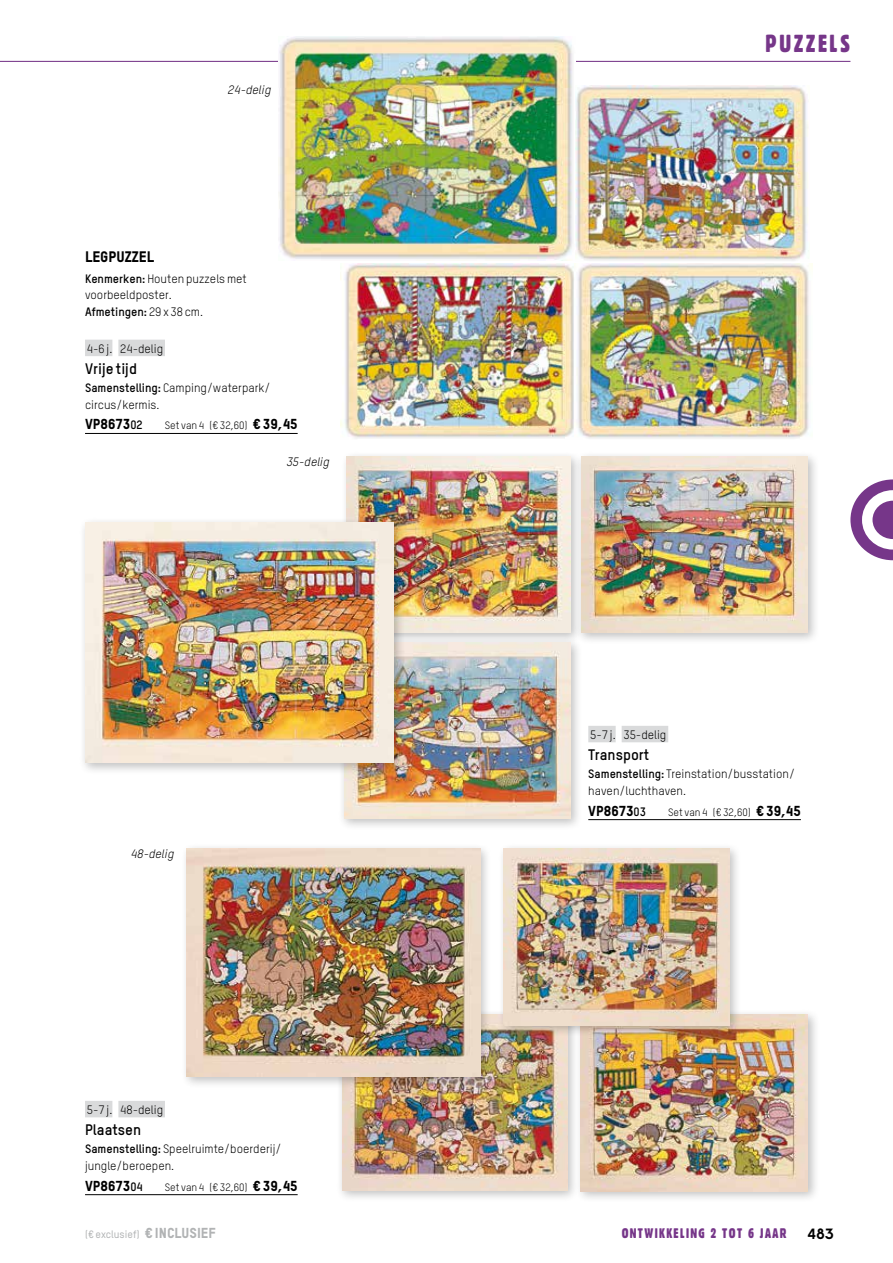
<style>
.page{position:relative;width:893px;height:1263px;background:#fff}
.page>*{position:absolute;margin:0;border:0;box-sizing:border-box;transform-origin:0 0}
.t1{font:24px "Gothic 821 Condensed BT";letter-spacing:.1em;color:#763689}
.t2{font:700 15px "TSTAR";color:#000}
.t3{font:15px "TSTAR Headline";color:#000}
.t4{font:15px "Chalet Tokyo";color:#000}
.t5{font:14.25px "TSTAR Headline";color:#000}
.t6{font:13.5px "Gothic 821 Condensed BT";letter-spacing:.1em;color:#763689}
.t7{font:12px/16.5px "TSTAR";color:#000}
.t8{font:italic 12px "TSTAR";color:#000}
.t9{font:10.5px "TSTAR";color:#000}
.t10{font:500 10.5px "TSTAR";color:#b1b3b4}
.s1{font-weight:700}
.s2{font-family:"TSTAR";font-weight:700;font-size:12px}
.s3{font-family:"TSTAR Headline";font-size:14.25px}
.s4{font-family:"TSTAR Headline";font-weight:400;font-size:14.25px}
</style>
<div class="page">
<svg style="left:850px;top:479px;width:43px;height:81px"></svg>
<hr style="left:0;top:61px;width:850px;height:1px;background:#763689">
<div style="left:85px;top:340px;width:27px;height:16px;background:#d9dadb"></div>
<div style="left:118px;top:340px;width:47px;height:16px;background:#d9dadb"></div>
<hr style="left:85px;top:433px;width:213px;height:1px;background:#000">
<img style="left:278px;top:36px;width:298px;height:225px">
<img style="left:576px;top:85px;width:233px;height:176px">
<img style="left:340px;top:263px;width:235px;height:176px">
<img style="left:575px;top:263px;width:237px;height:176px">
<div style="left:340px;top:450px;width:243px;height:195px;background:#000;opacity:.25"></div>
<img style="left:346px;top:456px;width:225px;height:176px">
<div style="left:338px;top:637px;width:245px;height:194px;background:#000;opacity:.25"></div>
<img style="left:344px;top:643px;width:227px;height:176px">
<div style="left:575px;top:450px;width:245px;height:195px;background:#000;opacity:.25"></div>
<img style="left:581px;top:456px;width:227px;height:176px">
<div style="left:336px;top:1009px;width:243px;height:194px;background:#000;opacity:.25"></div>
<img style="left:342px;top:1015px;width:225px;height:176px">
<div style="left:575px;top:1008px;width:245px;height:195px;background:#000;opacity:.25"></div>
<img style="left:581px;top:1014px;width:227px;height:177px">
<div style="left:85px;top:1101px;width:27px;height:16px;background:#d9dadb"></div>
<div style="left:118px;top:1101px;width:47px;height:16px;background:#d9dadb"></div>
<hr style="left:85px;top:1194px;width:213px;height:1px;background:#000">
<div style="left:180px;top:842px;width:312px;height:247px;background:#000;opacity:.25"></div>
<img style="left:186px;top:848px;width:294px;height:229px">
<div style="left:79px;top:517px;width:327px;height:258px;background:#000;opacity:.25"></div>
<img style="left:85px;top:523px;width:308px;height:240px">
<div style="left:588px;top:726px;width:28px;height:16px;background:#d9dadb"></div>
<div style="left:622px;top:726px;width:46px;height:16px;background:#d9dadb"></div>
<hr style="left:588px;top:819px;width:213px;height:1px;background:#000">
<div style="left:497px;top:842px;width:244px;height:195px;background:#000;opacity:.25"></div>
<img style="left:503px;top:848px;width:226px;height:177px">
<p class="t8" style="left:228px;top:83px;width:44px">24-delig</p>
<p class="t3" style="left:85px;top:247px;width:71px">LEGPUZZEL</p>
<p class="t7" style="left:85px;top:270px;width:163px"><span class="s1">Kenmerken:</span> Houten puzzels met voorbeeldposter.<br><span class="s1">Afmetingen:</span> 29 x 38 cm.</p>
<p class="t7" style="left:87px;top:340px;width:78px">4-6 j. 24-delig</p>
<p class="t2" style="left:85px;top:359px;width:54px">Vrije tijd</p>
<p class="t7" style="left:85px;top:380px;width:187px"><span class="s1">Samenstelling:</span> Camping/waterpark/ circus/kermis.</p>
<p class="t5" style="left:85px;top:416px;width:59px">VP8673<span class="s2">02</span></p>
<p class="t9" style="left:165px;top:419px;width:134px">Set van 4 (€ 32,60) <span class="s3">€ 39,45</span></p>
<p class="t8" style="left:286px;top:454px;width:44px">35-delig</p>
<p class="t8" style="left:131px;top:846px;width:44px">48-delig</p>
<p class="t7" style="left:87px;top:1101px;width:78px">5-7 j. 48-delig</p>
<p class="t2" style="left:85px;top:1120px;width:58px">Plaatsen</p>
<p class="t7" style="left:85px;top:1141px;width:198px"><span class="s1">Samenstelling:</span> Speelruimte/boerderij/ jungle/beroepen.</p>
<p class="t5" style="left:85px;top:1177px;width:59px">VP8673<span class="s2">04</span></p>
<p class="t9" style="left:165px;top:1180px;width:134px">Set van 4 (€ 32,60) <span class="s3">€ 39,45</span></p>
<h1 class="t1" style="left:765px;top:29px;width:87px">PUZZELS</h1>
<p class="t7" style="left:590px;top:726px;width:78px">5-7 j. 35-delig</p>
<p class="t2" style="left:588px;top:745px;width:62px">Transport</p>
<p class="t7" style="left:588px;top:766px;width:208px"><span class="s1">Samenstelling:</span> Treinstation/busstation/ haven/luchthaven.</p>
<p class="t5" style="left:588px;top:802px;width:59px">VP8673<span class="s2">03</span></p>
<p class="t9" style="left:668px;top:805px;width:134px">Set van 4 (€ 32,60) <span class="s3">€ 39,45</span></p>
<p class="t10" style="left:85px;top:1228px;width:132px">(€ exclusief) <span class="s4">€ INCLUSIEF</span></p>
<p class="t6" style="left:622px;top:1225px;width:167px">ONTWIKKELING 2 TOT 6 JAAR</p>
<p class="t4" style="left:808px;top:1224px;width:27px">483</p>
</div>
